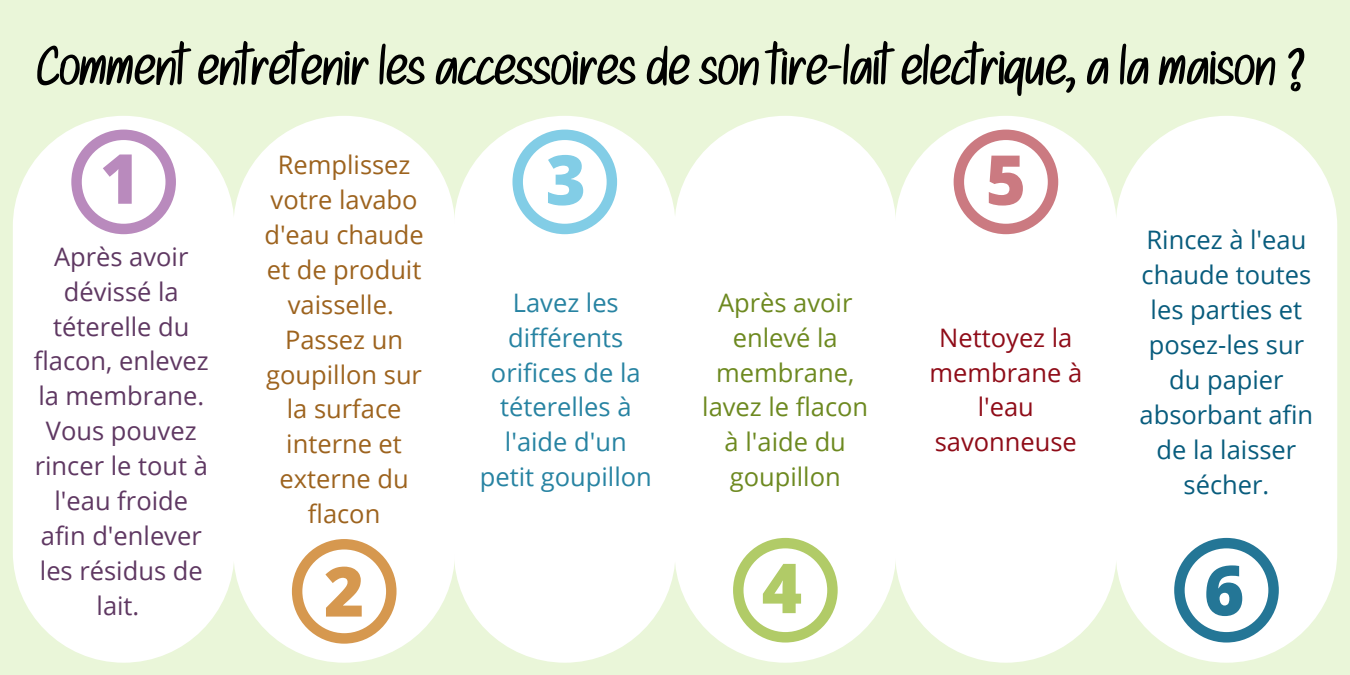
<style>
.page{position:relative;width:1350px;height:675px;background:#eaf6d9}
.page>*{position:absolute;margin:0;border:0;box-sizing:border-box;transform-origin:0 0}
.t1{font:800 69px "Open Sans";color:#b98abd}
.t2{font:800 69px "Open Sans";color:#d6984f}
.t3{font:800 69px "Open Sans";color:#82cde6}
.t4{font:800 69px "Open Sans";color:#b1cb67}
.t5{font:800 69px "Open Sans";color:#cb7a81}
.t6{font:800 69px "Open Sans";color:#247696}
.t7{font:64.5px "UIDPHED";color:#000}
.t8{font:25.5px/34.8px "Open Sans";color:#5f3862;text-align:center}
.t9{font:25.5px/34.8px "Open Sans";color:#9d631e;text-align:center}
.t10{font:25.5px/34.8px "Open Sans";color:#085c7d;text-align:center}
.t11{font:25.5px/34.8px "Open Sans";color:#2783a2;text-align:center}
.t12{font:25.5px/34.8px "Open Sans";color:#6d8920;text-align:center}
.t13{font:25.5px/34.8px "Open Sans";color:#8f0c18;text-align:center}
</style>
<div class="page">
<div style="left:13px;top:116px;width:221px;height:547px;background:#fff;border-radius:111px"></div>
<div style="left:233px;top:116px;width:222px;height:547px;background:#fff;border-radius:111px"></div>
<div style="left:675px;top:116px;width:221px;height:547px;background:#fff;border-radius:111px"></div>
<div style="left:454px;top:116px;width:222px;height:547px;background:#fff;border-radius:111px"></div>
<div style="left:895px;top:116px;width:222px;height:547px;background:#fff;border-radius:111px"></div>
<div style="left:1116px;top:116px;width:221px;height:547px;background:#fff;border-radius:111px"></div>
<svg style="left:71px;top:130px;width:105px;height:104px"></svg>
<svg style="left:292px;top:539px;width:105px;height:105px"></svg>
<svg style="left:512px;top:130px;width:105px;height:104px"></svg>
<svg style="left:733px;top:538px;width:105px;height:105px"></svg>
<svg style="left:954px;top:130px;width:104px;height:104px"></svg>
<svg style="left:1174px;top:538px;width:105px;height:105px"></svg>
<p class="t7" style="left:36px;top:33px;width:1270px">Comment entretenir les accessoires de son tire-lait électrique, à la maison ?</p>
<p class="t1" style="left:100px;top:130px;width:42px">1</p>
<p class="t8" style="left:34px;top:239px;width:176px">Après avoir dévissé la téterelle du flacon, enlevez la membrane.</p>
<p class="t8" style="left:35px;top:413px;width:175px">Vous pouvez rincer le tout à l'eau froide afin d'enlever les résidus de lait.</p>
<p class="t9" style="left:264px;top:147px;width:161px">Remplissez votre lavabo d'eau chaude et de produit vaisselle.</p>
<p class="t9" style="left:266px;top:321px;width:157px">Passez un goupillon sur la surface interne et externe du flacon</p>
<p class="t2" style="left:324px;top:543px;width:42px">2</p>
<p class="t3" style="left:546px;top:131px;width:42px">3</p>
<p class="t11" style="left:480px;top:284px;width:173px">Lavez les différents orifices de la téterelles à l'aide d'un petit goupillon</p>
<p class="t12" style="left:702px;top:284px;width:168px">Après avoir enlevé la membrane, lavez le flacon à l'aide du goupillon</p>
<p class="t4" style="left:762px;top:539px;width:42px">4</p>
<p class="t5" style="left:986px;top:131px;width:42px">5</p>
<p class="t13" style="left:930px;top:319px;width:154px">Nettoyez la membrane à l'eau savonneuse</p>
<p class="t10" style="left:1140px;top:222px;width:175px">Rincez à l'eau chaude toutes les parties et posez-les sur du papier absorbant afin de la laisser sécher.</p>
<p class="t6" style="left:1204px;top:542px;width:42px">6</p>
</div>
